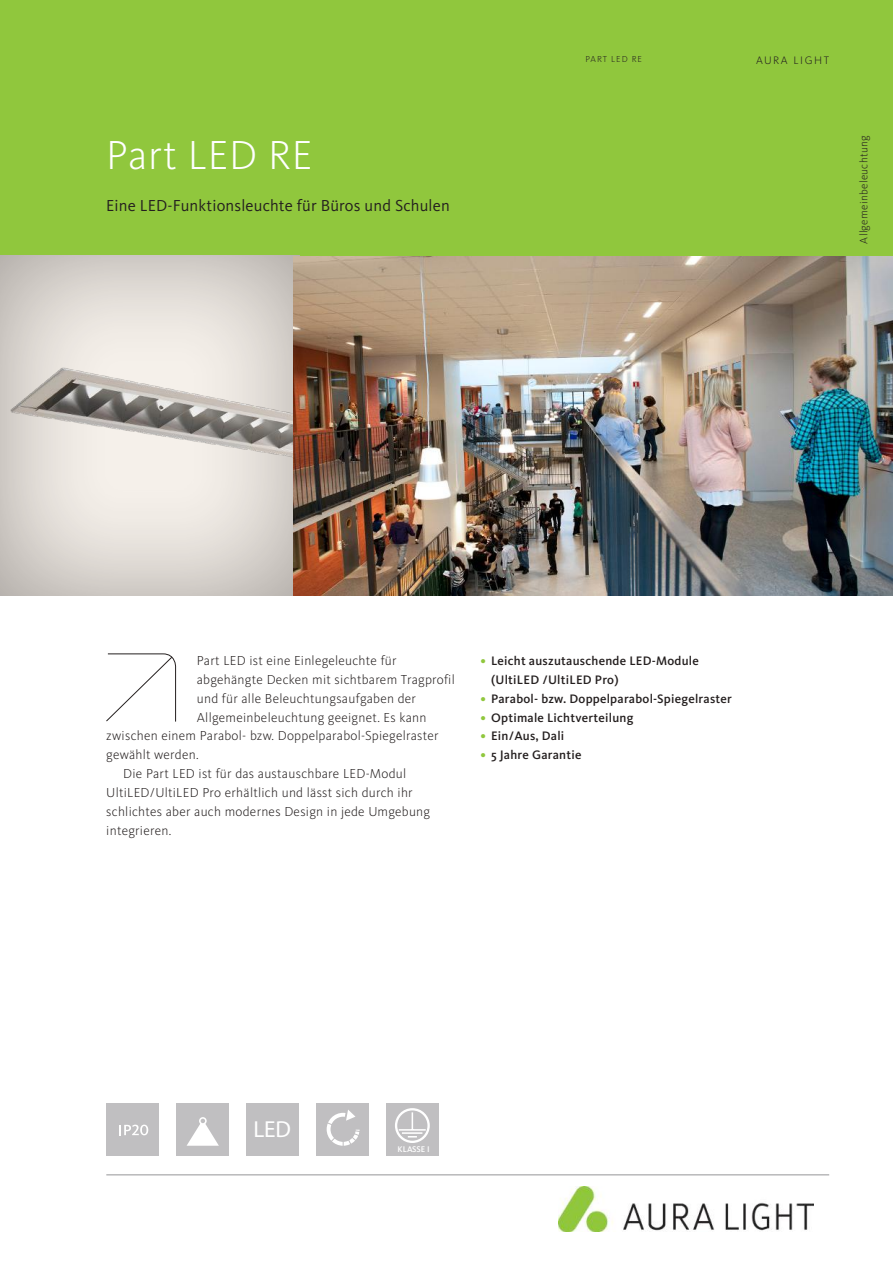
<style>
.page{position:relative;width:893px;height:1263px;background:#fff}
.page>*{position:absolute;margin:0;border:0;box-sizing:border-box;transform-origin:0 0}
.t1{font:300 42px "Kievit Pro";letter-spacing:.015em;color:#fff}
.t2{font:500 23.25px "Kievit OT";color:#fff}
.t3{font:16.5px "Kievit Pro";letter-spacing:.01em;color:#241f1f}
.t4{font:300 13.5px "Kievit Pro";letter-spacing:.02em;color:#241f1f}
.t5{font:500 12.75px/18.9px "Kievit Pro";letter-spacing:.02em;color:#241f1f}
.t6{font:300 11.25px "Kievit Pro";letter-spacing:.03em;color:#241f1f}
.t7{font:300 11.25px "Kievit Pro";letter-spacing:.14em;color:#241f1f}
.t8{font:300 9px "Kievit Pro";letter-spacing:.11em;color:#241f1f}
.t9{font:500 8.55px "Kievit Pro";color:#fff}
.s1{font-size:13.5px;color:#90c73d}
</style>
<div class="page">
<div style="left:0;top:0;width:893px;height:257px;background:#90c73d"></div>
<svg style="left:106px;top:653px;width:70px;height:69px"></svg>
<div style="left:0;top:249px;width:300px;height:347px;background:#241f1f;opacity:.4"></div>
<img style="left:0;top:268px;width:293px;height:296px">
<img style="left:293px;top:256px;width:600px;height:339px">
<div style="left:106px;top:1103px;width:53px;height:53px;background:#c0bfc1"></div>
<svg style="left:120px;top:1125px;width:28px;height:10px"></svg>
<div style="left:246px;top:1103px;width:53px;height:53px;background:#c0bfc1"></div>
<div style="left:176px;top:1103px;width:53px;height:53px;background:#c0bfc1"></div>
<svg style="left:187px;top:1124px;width:32px;height:22px"></svg>
<div style="left:199px;top:1117px;width:8px;height:8px;border:2px solid #fff;border-radius:50%"></div>
<div style="left:316px;top:1103px;width:53px;height:53px;background:#c0bfc1"></div>
<svg style="left:326px;top:1110px;width:34px;height:36px"></svg>
<div style="left:386px;top:1103px;width:53px;height:53px;background:#c0bfc1"></div>
<div style="left:395px;top:1108px;width:35px;height:35px;border:2px solid #fff;border-radius:50%"></div>
<svg style="left:412px;top:1112px;width:1px;height:17px"></svg>
<hr style="left:399px;top:1129px;width:27px;height:2px;background:#fff">
<hr style="left:402px;top:1132px;width:20px;height:2px;background:#fff">
<hr style="left:106px;top:1174px;width:723px;height:1px;background:#969698">
<img style="left:558px;top:1186px;width:256px;height:46px">
<h1 class="t1" style="left:106px;top:130px;width:208px">Part LED RE</h1>
<p class="t3" style="left:106px;top:196px;width:345px">Eine LED-Funktionsleuchte für Büros und Schulen</p>
<p class="t8" style="left:585px;top:54px;width:58px">PART LED RE</p>
<p class="t7" style="left:756px;top:53px;width:75px">AURA LIGHT</p>
<p class="t6" style="left:857px;top:244px;width:110px;rotate:-90deg">Allgemeinbeleuchtung</p>
<p class="t4" style="left:197px;top:652px;width:201px">Part LED ist eine Einlegeleuchte für</p>
<p class="t4" style="left:197px;top:671px;width:259px">abgehängte Decken mit sichtbarem Tragprofil</p>
<p class="t4" style="left:197px;top:690px;width:221px">und für alle Beleuchtungsaufgaben der</p>
<p class="t4" style="left:197px;top:709px;width:231px">Allgemeinbeleuchtung geeignet. Es kann</p>
<p class="t4" style="left:106px;top:728px;width:334px">zwischen einem Parabol- bzw. Doppelparabol-Spiegelraster</p>
<p class="t4" style="left:106px;top:747px;width:94px">gewählt werden.</p>
<p class="t4" style="left:123px;top:766px;width:284px">Die Part LED ist für das austauschbare LED-Modul</p>
<p class="t4" style="left:106px;top:785px;width:308px">UltiLED/UltiLED Pro erhältlich und lässt sich durch ihr</p>
<p class="t4" style="left:106px;top:803px;width:325px">schlichtes aber auch modernes Design in jede Umgebung</p>
<p class="t4" style="left:106px;top:822px;width:67px">integrieren.</p>
<p class="t5" style="left:491px;top:651px;width:209px;text-indent:-11px"><span class="s1">•</span> Leicht auszutauschende LED-Module (UltiLED /UltiLED Pro)</p>
<p class="t5" style="left:480px;top:689px;width:253px"><span class="s1">•</span> Parabol- bzw. Doppelparabol-Spiegelraster</p>
<p class="t5" style="left:480px;top:708px;width:154px"><span class="s1">•</span> Optimale Lichtverteilung</p>
<p class="t5" style="left:480px;top:727px;width:85px"><span class="s1">•</span> Ein/Aus, Dali</p>
<p class="t5" style="left:480px;top:746px;width:103px"><span class="s1">•</span> 5 Jahre Garantie</p>
<h2 class="t2" style="left:254px;top:1114px;width:39px">LED</h2>
<p class="t9" style="left:398px;top:1144px;width:34px">KLASSE I</p>
</div>
